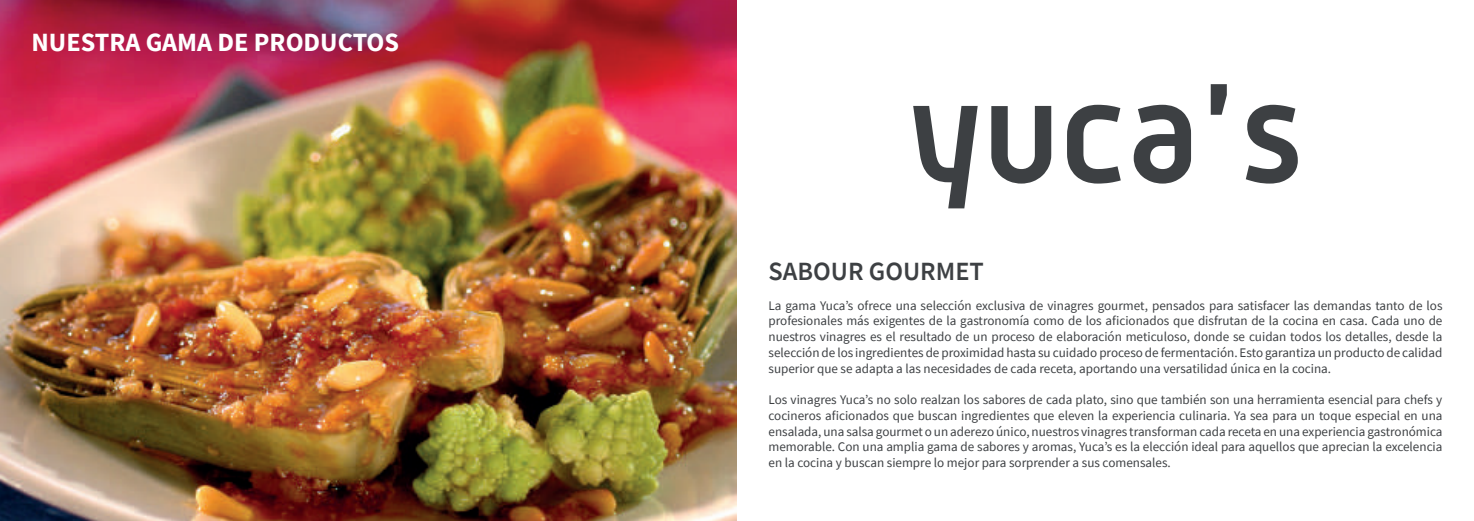
<style>
.page{position:relative;width:1474px;height:521px;background:#fff}
.page>*{position:absolute;margin:0;border:0;box-sizing:border-box;transform-origin:0 0}
.t1{font:700 26.25px "Source Sans Pro";color:#fff}
.t2{font:600 26.25px "Source Sans Pro";color:#3d4043}
.t3{font:13.12px/15.8px "Source Sans Pro";color:#3d4043;text-align:justify}
</style>
<div class="page">
<img style="left:0;top:0;width:737px;height:521px">
<svg style="left:913px;top:106px;width:64px;height:102px"></svg>
<svg style="left:991px;top:106px;width:60px;height:78px"></svg>
<svg style="left:1067px;top:105px;width:53px;height:79px"></svg>
<svg style="left:1133px;top:105px;width:57px;height:79px"></svg>
<svg style="left:1210px;top:84px;width:16px;height:31px"></svg>
<svg style="left:1246px;top:105px;width:51px;height:79px"></svg>
<h1 class="t1" style="left:32px;top:25px;width:369px">NUESTRA GAMA DE PRODUCTOS</h1>
<h1 class="t2" style="left:768px;top:254px;width:217px">SABOUR GOURMET</h1>
<p class="t3" style="left:768px;top:297px;width:675px">La gama Yuca’s ofrece una selección exclusiva de vinagres gourmet, pensados para satisfacer las demandas tanto de los profesionales más exigentes de la gastronomía como de los aficionados que disfrutan de la cocina en casa. Cada uno de nuestros vinagres es el resultado de un proceso de elaboración meticuloso, donde se cuidan todos los detalles, desde la selección de los ingredientes de proximidad hasta su cuidado proceso de fermentación. Esto garantiza un producto de calidad superior que se adapta a las necesidades de cada receta, aportando una versatilidad única en la cocina.</p>
<p class="t3" style="left:768px;top:392px;width:675px">Los vinagres Yuca’s no solo realzan los sabores de cada plato, sino que también son una herramienta esencial para chefs y cocineros aficionados que buscan ingredientes que eleven la experiencia culinaria. Ya sea para un toque especial en una ensalada, una salsa gourmet o un aderezo único, nuestros vinagres transforman cada receta en una experiencia gastronómica memorable. Con una amplia gama de sabores y aromas, Yuca’s es la elección ideal para aquellos que aprecian la excelencia en la cocina y buscan siempre lo mejor para sorprender a sus comensales.</p>
</div>
